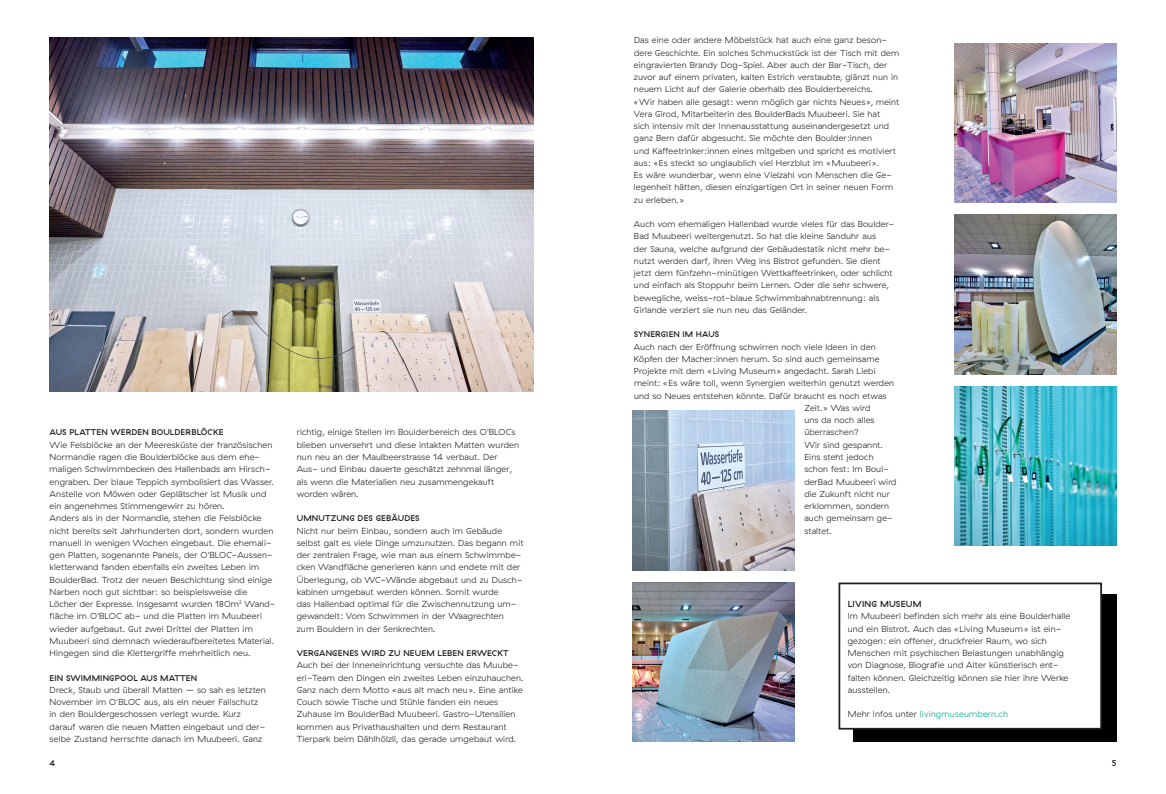
<style>
.page{position:relative;width:1166px;height:794px;background:#fff}
.page>*{position:absolute;margin:0;border:0;box-sizing:border-box;transform-origin:0 0}
.t1{font:300 8.75px/12.2px "GT Haptik";letter-spacing:.02em;color:#231f20}
.t2{font:300 8.75px "GT Haptik";letter-spacing:.02em;color:#00a78e}
.t3{font:500 8.75px "GT Haptik";letter-spacing:.02em;color:#231f20}
.t4{font:300 8.66px/12.2px "GT Haptik";letter-spacing:.02em;color:#231f20}
.t5{font:500 8.31px "GT Haptik";letter-spacing:.02em;color:#231f20}
.t6{font:500 8.22px "GT Haptik";letter-spacing:.02em;color:#231f20}
.s1{font-size:8.75px}
.s2{color:#231f20}
</style>
<div class="page">
<div style="left:853px;top:595px;width:263px;height:147px;background:#000001"></div>
<div style="left:839px;top:583px;width:262px;height:145px;background:#fff"></div>
<div style="left:838px;top:582px;width:264px;height:147px;border:2px solid #231f20"></div>
<img style="left:50px;top:37px;width:483px;height:355px">
<img style="left:954px;top:386px;width:162px;height:160px">
<img style="left:954px;top:215px;width:162px;height:159px">
<img style="left:954px;top:43px;width:162px;height:160px">
<img style="left:632px;top:411px;width:162px;height:159px">
<img style="left:632px;top:582px;width:162px;height:160px">
<p class="t5" style="left:50px;top:427px;width:176px">AUS PLATTEN WERDEN BOULDERBLÖCKE</p>
<p class="t1" style="left:50px;top:439px;width:227px">Wie Felsblöcke an der Meeresküste der französischen Normandie ragen die Boulderblöcke aus dem ehe&shy;maligen Schwimmbecken des Hallenbads am Hirsch&shy;engraben. Der blaue Teppich symbolisiert das Wasser.<br>Anstelle von Möwen oder Geplätscher ist Musik und ein angenehmes Stimmengewirr zu hören.<br>Anders als in der Normandie, stehen die Felsblöcke nicht bereits seit Jahrhunderten dort, sondern wurden manuell in wenigen Wochen eingebaut. Die ehemali&shy;gen Platten, sogenannte Panels, der O'BLOC-Aussen&shy;kletterwand fanden ebenfalls ein zweites Leben im BoulderBad. Trotz der neuen Beschichtung sind einige Narben noch gut sichtbar: so beispielsweise die Löcher der Expresse. Insgesamt wurden 180m<sup>2</sup> Wand&shy;fläche im O'BLOC ab- und die Platten im Muubeeri wieder aufgebaut. Gut zwei Drittel der Platten im Muubeeri sind demnach wiederaufbereitetes Material.<br>Hingegen sind die Klettergriffe mehrheitlich neu.</p>
<p class="t5" style="left:50px;top:672px;width:149px">EIN SWIMMINGPOOL AUS MATTEN</p>
<p class="t1" style="left:50px;top:684px;width:218px">Dreck, Staub und überall Matten – so sah es letzten November im O'BLOC aus, als ein neuer Fallschutz in den Bouldergeschossen verlegt wurde. Kurz darauf waren die neuen Matten eingebaut und der&shy;selbe Zustand herrschte danach im Muubeeri. Ganz</p>
<p class="t1" style="left:297px;top:426px;width:224px">richtig, einige Stellen im Boulderbereich des O'BLOCs blieben unversehrt und diese intakten Matten wurden nun neu an der Maulbeerstrasse 14 verbaut. Der Aus- und Einbau dauerte geschätzt zehnmal länger, als wenn die Materialien neu zusammengekauft worden wären.</p>
<p class="t5" style="left:297px;top:513px;width:124px">UMNUTZUNG DES GEBÄUDES</p>
<p class="t1" style="left:297px;top:524px;width:228px">Nicht nur beim Einbau, sondern auch im Gebäude selbst galt es viele Dinge umzunutzen. Das begann mit der zentralen Frage, wie man aus einem Schwimmbe&shy;cken Wandfläche generieren kann und endete mit der Überlegung, ob WC-Wände abgebaut und zu Dusch&shy;kabinen umgebaut werden können. Somit wurde<br>das Hallenbad optimal für die Zwischennutzung um&shy;gewandelt: Vom Schwimmen in der Waagrechten zum Bouldern in der Senkrechten.</p>
<p class="t5" style="left:297px;top:648px;width:213px">VERGANGENES WIRD ZU NEUEM LEBEN ERWECKT</p>
<p class="t1" style="left:297px;top:659px;width:228px">Auch bei der Inneneinrichtung versuchte das Muube&shy;eri-Team den Dingen ein zweites Leben einzuhauchen.<br>Ganz nach dem Motto «aus alt mach neu». Eine antike Couch sowie Tische und Stühle fanden ein neues Zuhause im BoulderBad Muubeeri. Gastro-Utensilien kommen aus Privathaushalten und dem Restaurant Tierpark beim Dählhölzli, das gerade umgebaut wird.</p>
<p class="t1" style="left:634px;top:34px;width:255px">Das eine oder andere Möbelstück hat auch eine ganz beson-</p>
<p class="t4" style="left:634px;top:47px;width:267px"><span class="s1">de</span>re Geschichte. Ein solches Schmuckstück ist der Tisch mit dem eingravierten Brandy Dog-Spiel. Aber auch der Bar-Tisch, der zuvor auf einem privaten, kalten Estrich verstaubte, glänzt nun in neuem Licht auf der Galerie oberhalb des Boulderbereichs.<br>«Wir haben alle gesagt: wenn möglich gar nichts Neues», meint Vera Girod, Mitarbeiterin des BoulderBads Muubeeri. Sie hat<br>sich intensiv mit der Innenausstattung auseinandergesetzt und ganz Bern dafür abgesucht. Sie möchte den Boulder:innen<br>und Kaffeetrinker:innen eines mitgeben und spricht es motiviert aus: «Es steckt so unglaublich viel Herzblut im «Muubeeri».<br>Es wäre wunderbar, wenn eine Vielzahl von Menschen die Ge&shy;legenheit hätten, diesen einzigartigen Ort in seiner neuen Form zu erleben.»</p>
<p class="t4" style="left:634px;top:218px;width:262px">Auch vom ehemaligen Hallenbad wurde vieles für das Boulder-Bad Muubeeri weitergenutzt. So hat die kleine Sanduhr aus<br>der Sauna, welche aufgrund der Gebäudestatik nicht mehr be&shy;nutzt werden darf, ihren Weg ins Bistrot gefunden. Sie dient jetzt dem fünfzehn-minütigen Wettkaffeetrinken, oder schlicht und einfach als Stoppuhr beim Lernen. Oder die sehr schwere, bewegliche, weiss-rot-blaue Schwimmbahnabtrennung: als Girlande verziert sie nun neu das Geländer.</p>
<p class="t6" style="left:634px;top:330px;width:87px">SYNERGIEN IM HAUS</p>
<p class="t4" style="left:634px;top:341px;width:243px">Auch nach der Eröffnung schwirren noch viele Ideen in den</p>
<p class="t4" style="left:634px;top:353px;width:247px">Köpfen der Macher:innen herum. So sind auch gemeinsame</p>
<p class="t4" style="left:634px;top:365px;width:243px">Projekte mit dem «Living Museum» angedacht. Sarah Liebi</p>
<p class="t4" style="left:634px;top:377px;width:262px">meint: «Es wäre toll, wenn Synergien weiterhin genutzt werden</p>
<p class="t4" style="left:634px;top:390px;width:254px">und so Neues entstehen könnte. Dafür braucht es noch etwas</p>
<p class="t4" style="left:804px;top:402px;width:67px">Zeit.» Was wird</p>
<p class="t4" style="left:804px;top:414px;width:72px">uns da noch alles</p>
<p class="t4" style="left:804px;top:426px;width:56px">überraschen?</p>
<p class="t4" style="left:804px;top:439px;width:80px">Wir sind gespannt.</p>
<p class="t4" style="left:804px;top:451px;width:71px">Eins steht jedoch</p>
<p class="t4" style="left:804px;top:463px;width:86px">schon fest: Im Boul-</p>
<p class="t4" style="left:804px;top:475px;width:94px">derBad Muubeeri wird</p>
<p class="t4" style="left:804px;top:488px;width:87px">die Zukunft nicht nur</p>
<p class="t4" style="left:804px;top:500px;width:86px">erklommen, sondern</p>
<p class="t4" style="left:804px;top:512px;width:90px">auch gemeinsam ge-</p>
<p class="t4" style="left:804px;top:524px;width:29px">staltet.</p>
<p class="t3" style="left:848px;top:599px;width:75px">LIVING MUSEUM</p>
<p class="t1" style="left:848px;top:610px;width:224px">Im Muubeeri befinden sich mehr als eine Boulderhalle und ein Bistrot. Auch das «Living Museum» ist ein&shy;gezogen: ein offener, druckfreier Raum, wo sich Menschen mit psychischen Belastungen unabhängig von Diagnose, Biografie und Alter künstlerisch ent&shy;falten können. Gleichzeitig können sie hier ihre Werke ausstellen.</p>
<p class="t2" style="left:848px;top:709px;width:162px"><span class="s2">Mehr Infos unter</span> livingmuseumbern.ch</p>
<p class="t5" style="left:50px;top:758px;width:7px">4</p>
<p class="t5" style="left:1111px;top:758px;width:6px">5</p>
</div>
